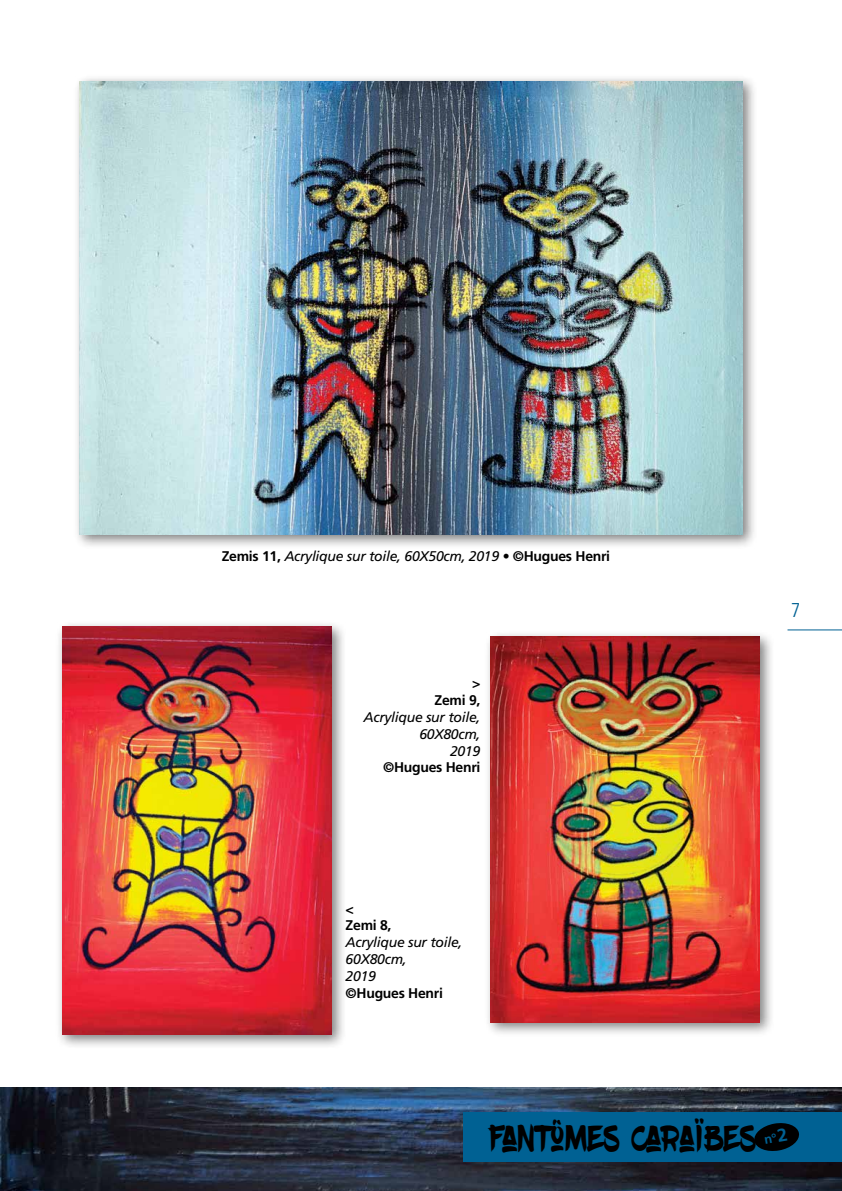
<style>
.page{position:relative;width:842px;height:1191px;background:#fff}
.page>*{position:absolute;margin:0;border:0;box-sizing:border-box;transform-origin:0 0}
.t1{font:36.8px "Blow Brush";letter-spacing:.025em;color:#000;scale:.85 1}
.t2{font:300 condensed 20px "Frutiger";color:#006193}
.t3{font:italic 14px/16.8px "Frutiger";letter-spacing:-.02em;color:#000}
.t4{font:700 14px/16.8px "Frutiger";letter-spacing:-.02em;color:#000}
.s1{font-weight:700;font-style:normal}
</style>
<div class="page">
<img style="left:0;top:1087px;width:842px;height:104px">
<hr style="left:787px;top:629px;width:55px;height:1px;background:#006193">
<div style="left:463px;top:1111px;width:379px;height:50px;background:#006193"></div>
<div style="left:73px;top:74px;width:684px;height:476px;background:#000;opacity:.5"></div>
<img style="left:79px;top:81px;width:663px;height:454px">
<div style="left:55px;top:620px;width:292px;height:429px;background:#000;opacity:.5"></div>
<img style="left:62px;top:626px;width:270px;height:409px">
<div style="left:484px;top:630px;width:291px;height:407px;background:#000;opacity:.5"></div>
<img style="left:490px;top:636px;width:270px;height:386px">
<svg style="left:754px;top:1123px;width:45px;height:28px"></svg>
<p class="t3" style="left:222px;top:547px;width:390px"><span class="s1">Zemis 11,</span> Acrylique sur toile, 60X50cm, 2019 • <span class="s1">©Hugues Henri</span></p>
<p class="t4" style="left:435px;top:675px;width:47px;text-align:right">&gt;<br>Zemi 9,</p>
<p class="t3" style="left:364px;top:708px;width:118px;text-align:right">Acrylique sur toile,<br>60X80cm,<br>2019</p>
<p class="t4" style="left:383px;top:759px;width:99px">©Hugues Henri</p>
<h2 class="t2" style="left:791px;top:599px;width:11px">7</h2>
<p class="t4" style="left:346px;top:900px;width:47px">&lt;<br>Zemi 8,</p>
<p class="t3" style="left:346px;top:933px;width:118px">Acrylique sur toile,<br>60X80cm,<br>2019</p>
<p class="t4" style="left:346px;top:984px;width:99px">©Hugues Henri</p>
<h1 class="t1" style="left:490px;top:1116px;width:315px">FANTÔMES CARAÏBES</h1>
</div>
